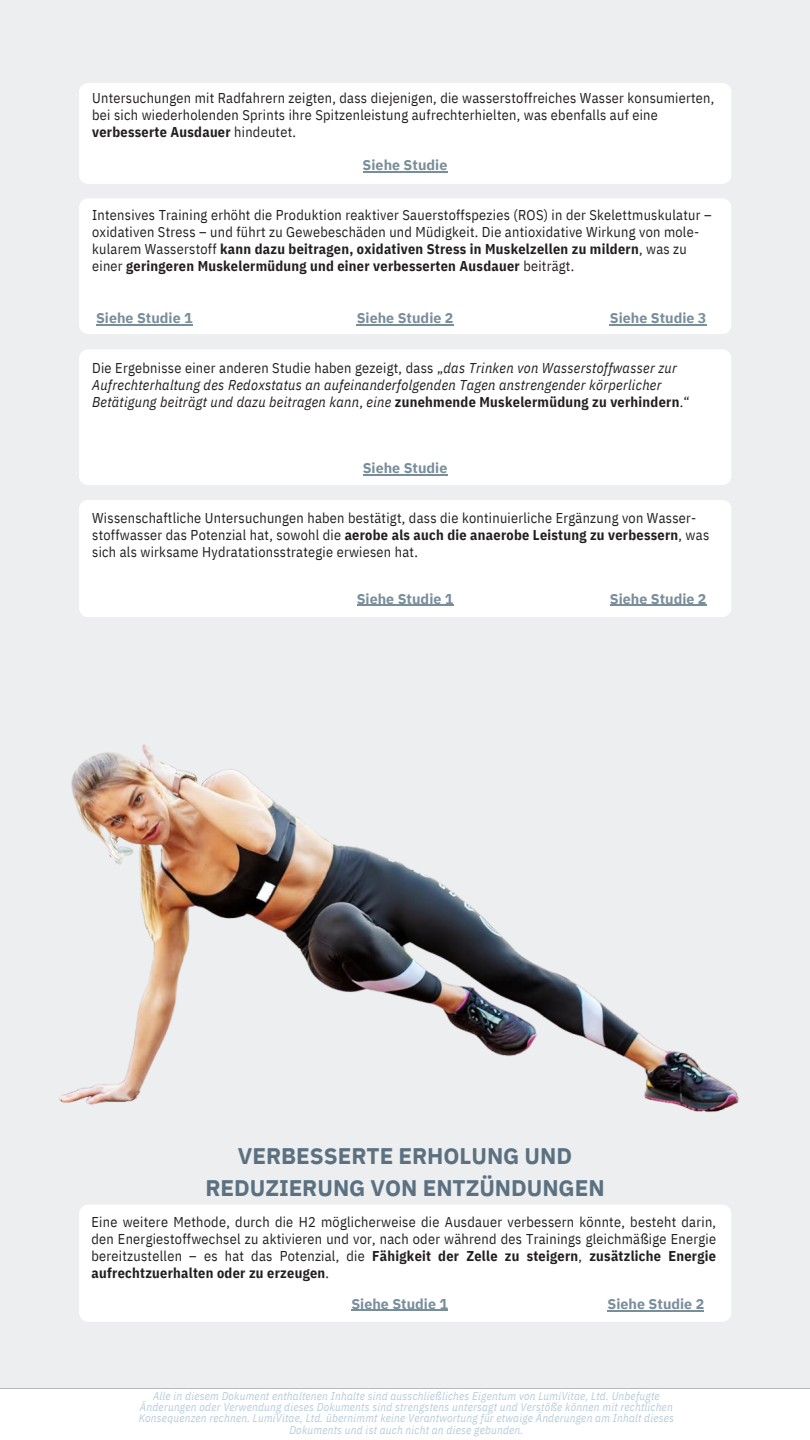
<style>
.page{position:relative;width:810px;height:1440px;background:#eceeef}
.page>*{position:absolute;margin:0;border:0;box-sizing:border-box;transform-origin:0 0}
.t1{font:700 22.5px/31.5px "IBM Plex Sans";color:#5b7080;text-align:center}
.t2{font:14.25px/16.9px "IBM Plex Sans Cond";letter-spacing:.02em;color:#231f20}
.t3{font:italic 14.25px/16.9px "IBM Plex Sans Cond";letter-spacing:.02em;color:#231f20}
.t4{font:700 14.25px "IBM Plex Sans";color:#798e9b}
.t5{font:italic 11.25px/11.2px "IBM Plex Sans Cond";letter-spacing:.02em;color:#b6ccda;text-align:center}
.s1{font-weight:700}
.s2{font-style:normal}
.s3{font-weight:700;font-style:normal}
</style>
<div class="page">
<div style="left:0;top:1388px;width:810px;height:52px;background:#fff"></div>
<div style="left:79px;top:83px;width:652px;height:101px;background:#fff;border-radius:9px"></div>
<div style="left:79px;top:198px;width:652px;height:136px;background:#fff;border-radius:9px"></div>
<div style="left:79px;top:349px;width:652px;height:136px;background:#fff;border-radius:9px"></div>
<div style="left:79px;top:500px;width:652px;height:117px;background:#fff;border-radius:9px"></div>
<div style="left:79px;top:1205px;width:652px;height:117px;background:#fff;border-radius:9px"></div>
<img style="left:59px;top:744px;width:680px;height:368px">
<hr style="left:357px;top:324px;width:88px;height:1px;background:#798e9b">
<hr style="left:357px;top:605px;width:96px;height:1px;background:#798e9b">
<hr style="left:363px;top:171px;width:84px;height:1px;background:#798e9b">
<hr style="left:96px;top:324px;width:85px;height:1px;background:#798e9b">
<svg style="left:181px;top:324px;width:12px;height:1px"></svg>
<hr style="left:363px;top:474px;width:84px;height:1px;background:#798e9b">
<hr style="left:610px;top:324px;width:88px;height:1px;background:#798e9b">
<hr style="left:610px;top:605px;width:97px;height:1px;background:#798e9b">
<hr style="left:608px;top:1310px;width:84px;height:1px;background:#798e9b">
<svg style="left:692px;top:1310px;width:12px;height:1px"></svg>
<hr style="left:351px;top:1310px;width:85px;height:1px;background:#798e9b">
<svg style="left:436px;top:1310px;width:12px;height:1px"></svg>
<h2 class="t2" style="left:92px;top:89px;width:624px">Untersuchungen mit Radfahrern zeigten, dass diejenigen, die wasserstoffreiches Wasser konsumierten, bei sich wiederholenden Sprints ihre Spitzenleistung aufrechterhielten, was ebenfalls auf eine <span class="s1">verbesserte Ausdauer</span> hindeutet.</h2>
<h3 class="t4" style="left:363px;top:155px;width:86px">Siehe Studie</h3>
<h2 class="t2" style="left:92px;top:206px;width:621px">Intensives Training erhöht die Produktion reaktiver Sauerstoffspezies (ROS) in der Skelettmuskulatur – oxidativen Stress – und führt zu Gewebeschäden und Müdigkeit. Die antioxidative Wirkung von mole&shy;kularem Wasserstoff <span class="s1">kann dazu beitragen, oxidativen Stress in Muskelzellen zu mildern</span>, was zu einer <span class="s1">geringeren Muskelermüdung und einer verbesserten Ausdauer</span> beiträgt.</h2>
<h2 class="t4" style="left:96px;top:308px;width:98px">Siehe Studie 1</h2>
<h3 class="t4" style="left:357px;top:308px;width:98px">Siehe Studie 2</h3>
<p class="t4" style="left:610px;top:308px;width:98px">Siehe Studie 3</p>
<h3 class="t3" style="left:92px;top:359px;width:599px"><span class="s2">Die Ergebnisse einer anderen Studie haben gezeigt, dass „</span>das Trinken von Wasserstoffwasser zur<br>Aufrechterhaltung des Redoxstatus an aufeinanderfolgenden Tagen anstrengender körperlicher<br>Betätigung beiträgt und dazu beitragen kann<span class="s2">,</span> eine <span class="s3">zunehmende Muskelermüdung zu verhindern</span><span class="s2">.“</span></h3>
<h2 class="t4" style="left:363px;top:458px;width:86px">Siehe Studie</h2>
<h2 class="t2" style="left:92px;top:510px;width:619px">Wissenschaftliche Untersuchungen haben bestätigt, dass die kontinuierliche Ergänzung von Wasser&shy;stoffwasser das Potenzial hat, sowohl die <span class="s1">aerobe als auch die anaerobe Leistung zu verbessern</span>, was sich als wirksame Hydratationsstrategie erwiesen hat.</h2>
<h2 class="t4" style="left:357px;top:589px;width:98px">Siehe Studie 1</h2>
<h1 class="t4" style="left:610px;top:589px;width:98px">Siehe Studie 2</h1>
<h2 class="t1" style="left:205px;top:1140px;width:401px">VERBESSERTE ERHOLUNG UND<br>REDUZIERUNG VON ENTZÜNDUNGEN</h2>
<h3 class="t2" style="left:91px;top:1214px;width:626px;text-align:justify">Eine weitere Methode, durch die H2 möglicherweise die Ausdauer verbessern könnte, besteht darin, den Energiestoffwechsel zu aktivieren und vor, nach oder während des Trainings gleichmäßige Energie bereitzustellen – es hat das Potenzial, die <span class="s1">Fähigkeit der Zelle zu steigern</span>, <span class="s1">zusätzliche Energie aufrechtzuerhalten oder zu erzeugen</span>.</h3>
<h2 class="t4" style="left:351px;top:1294px;width:98px">Siehe Studie 1</h2>
<h2 class="t4" style="left:608px;top:1295px;width:98px">Siehe Studie 2</h2>
<h3 class="t5" style="left:139px;top:1390px;width:537px">Alle in diesem Dokument enthaltenen Inhalte sind ausschließliches Eigentum von LumiVitae, Ltd. Unbefugte Änderungen oder Verwendung dieses Dokuments sind strengstens untersagt und Verstöße können mit rechtlichen Konsequenzen rechnen. LumiVitae, Ltd. übernimmt keine Verantwortung für etwaige Änderungen am Inhalt dieses Dokuments und ist auch nicht an diese gebunden.</h3>
</div>
